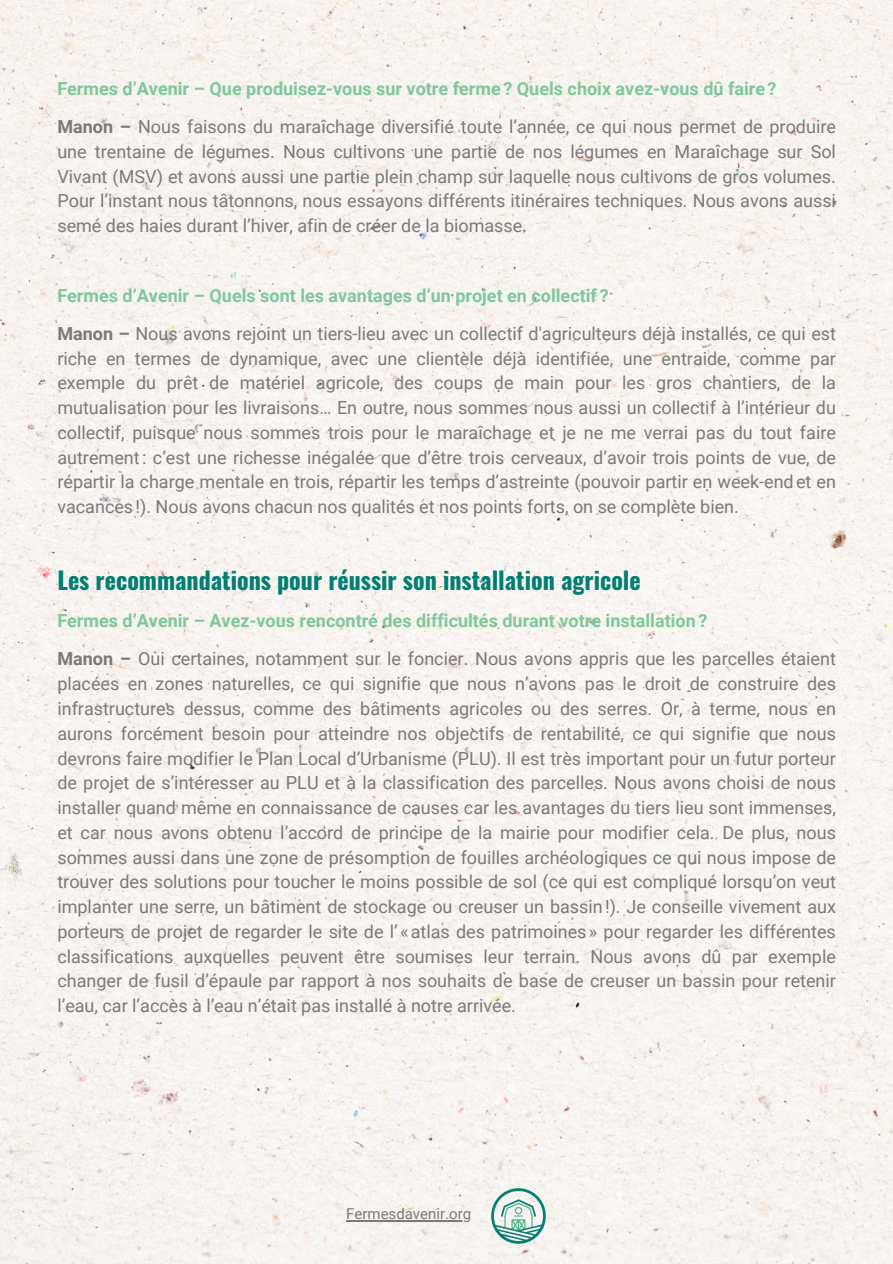
<style>
.page{position:relative;width:893px;height:1264px;background:#fff}
.page>*{position:absolute;margin:0;border:0;box-sizing:border-box;transform-origin:0 0}
.t1{font:700 24px "Oswald";color:#007e72}
.t2{font:18px/24.8px "Roboto";color:#7a7a7a;text-align:justify}
.t3{font:700 18px "Roboto";color:#7fc79d}
.t4{font:15px "Roboto";color:#7a7a7a}
.s1{font-weight:700}
</style>
<div class="page">
<img style="left:0;top:0;width:892px;height:1263px">
<img style="left:490px;top:1187px;width:57px;height:57px">
<hr style="left:346px;top:1220px;width:125px;height:1px;background:#7a7a7a">
<h2 class="t3" style="left:57px;top:78px;width:720px">Fermes d’Avenir – Que produisez-vous sur votre ferme ? Quels choix avez-vous dû faire ?</h2>
<h3 class="t2" style="left:57px;top:115px;width:780px"><span class="s1">Manon –</span> Nous faisons du maraîchage diversifié toute l’année, ce qui nous permet de produire une trentaine de légumes. Nous cultivons une partie de nos légumes en Maraîchage sur Sol Vivant (MSV) et avons aussi une partie plein champ sur laquelle nous cultivons de gros volumes.<br>Pour l’instant nous tâtonnons, nous essayons différents itinéraires techniques. Nous avons aussi semé des haies durant l’hiver, afin de créer de la biomasse.</h3>
<h2 class="t3" style="left:57px;top:285px;width:552px">Fermes d’Avenir – Quels sont les avantages d’un projet en collectif ?</h2>
<h3 class="t2" style="left:57px;top:321px;width:780px"><span class="s1">Manon –</span> Nous avons rejoint un tiers-lieu avec un collectif d'agriculteurs déjà installés, ce qui est riche en termes de dynamique, avec une clientèle déjà identifiée, une entraide, comme par exemple du prêt de matériel agricole, des coups de main pour les gros chantiers, de la mutualisation pour les livraisons… En outre, nous sommes nous aussi un collectif à l’intérieur du collectif, puisque nous sommes trois pour le maraîchage et je ne me verrai pas du tout faire autrement: c’est une richesse inégalée que d’être trois cerveaux, d’avoir trois points de vue, de répartir la charge mentale en trois, répartir les temps d’astreinte (pouvoir partir en week-endet en vacances !). Nous avons chacun nos qualités et nos points forts, on se complète bien.</h3>
<h1 class="t1" style="left:57px;top:561px;width:585px">Les recommandations pour réussir son installation agricole</h1>
<h2 class="t3" style="left:57px;top:610px;width:651px">Fermes d’Avenir – Avez-vous rencontré des difficultés durant votre installation ?</h2>
<h3 class="t2" style="left:57px;top:647px;width:780px"><span class="s1">Manon –</span> Oui certaines, notamment sur le foncier. Nous avons appris que les parcelles étaient placées en zones naturelles, ce qui signifie que nous n’avons pas le droit de construire des infrastructures dessus, comme des bâtiments agricoles ou des serres. Or, à terme, nous en aurons forcément besoin pour atteindre nos objectifs de rentabilité, ce qui signifie que nous devrons faire modifier le Plan Local d’Urbanisme (PLU). Il est très important pour un futur porteur de projet de s’intéresser au PLU et à la classification des parcelles. Nous avons choisi de nous installer quand même en connaissance de causes car les avantages du tiers lieu sont immenses, et car nous avons obtenu l’accord de principe de la mairie pour modifier cela. De plus, nous sommes aussi dans une zone de présomption de fouilles archéologiques ce qui nous impose de trouver des solutions pour toucher le moins possible de sol (ce qui est compliqué lorsqu’on veut implanter une serre, un bâtiment de stockage ou creuser un bassin!). Je conseille vivement aux porteurs de projet de regarder le site de l’ «atlas des patrimoines » pour regarder les différentes classifications auxquelles peuvent être soumises leur terrain. Nous avons dû par exemple changer de fusil d’épaule par rapport à nos souhaits de base de creuser un bassin pour retenir l’eau, car l’accès à l’eau n’était pas installé à notre arrivée.</h3>
<p class="t4" style="left:346px;top:1205px;width:126px">Fermesdavenir.org</p>
</div>
